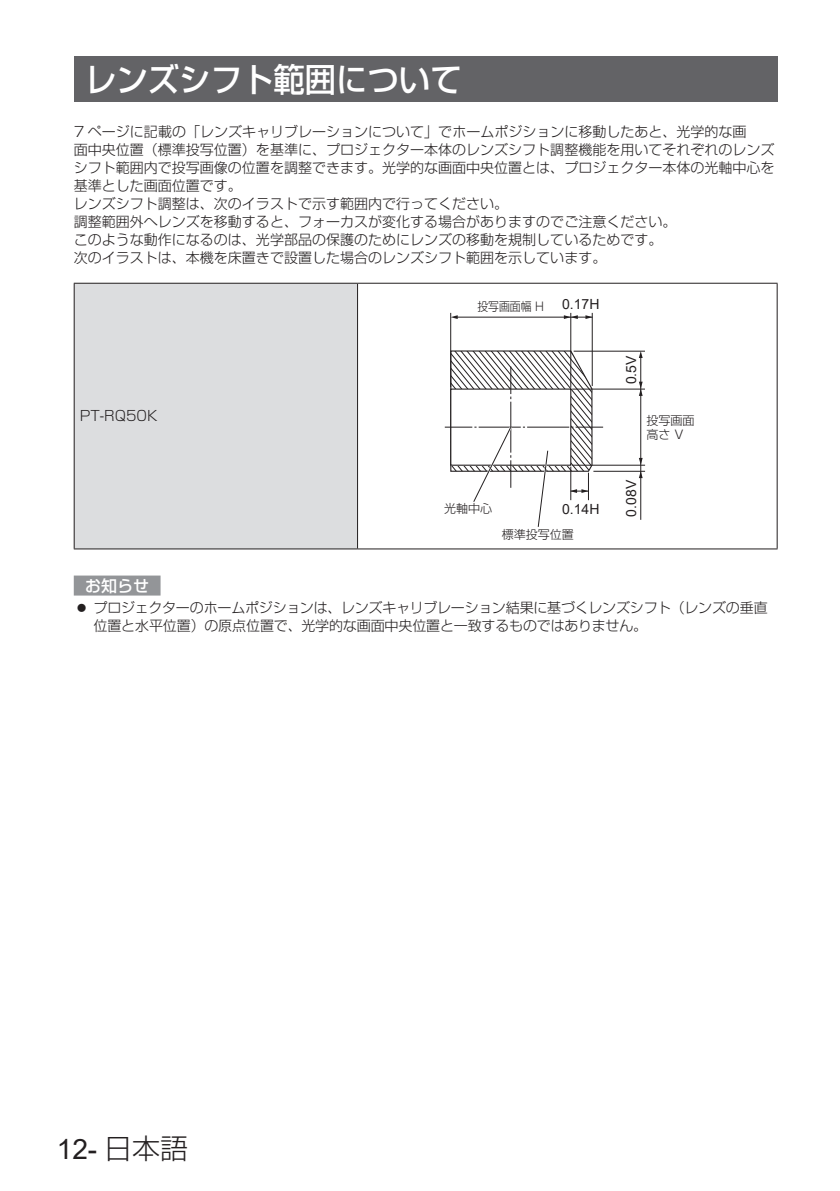
<style>
.page{position:relative;width:840px;height:1191px;background:#fff}
.page>*{position:absolute;margin:0;border:0;box-sizing:border-box;transform-origin:0 0}
.t1{font:500 33px "Shin Go Pro";color:#fff;scale:.95 1}
.t2{font:28px "Arial";color:#231f20}
.t3{font:500 16px "Shin Go Pro";color:#fff}
.t4{font:300 14px/18px "Shin Go Pro";color:#231f20}
.t5{font:14px "Arial";color:#231f20}
.t6{font:300 12px/14px "Shin Go Pro";color:#231f20}
.t7{font:300 12px "Shin Go Pro";color:#231f20;scale:.9 1}
.s1{font-family:"Shin Go Pro";font-weight:300}
</style>
<div class="page">
<div style="left:74px;top:575px;width:86px;height:20px;background:#939598"></div>
<div style="left:74px;top:283px;width:283px;height:266px;background:#dcdddf"></div>
<hr style="left:74px;top:283px;width:283px;height:1px;background:#231f20">
<hr style="left:74px;top:284px;width:1px;height:264px;background:#231f20">
<hr style="left:357px;top:283px;width:420px;height:1px;background:#231f20">
<hr style="left:357px;top:284px;width:1px;height:264px;background:#231f20">
<hr style="left:776px;top:284px;width:1px;height:264px;background:#231f20">
<hr style="left:74px;top:548px;width:283px;height:1px;background:#231f20">
<hr style="left:357px;top:548px;width:420px;height:1px;background:#231f20">
<hr style="left:591px;top:313px;width:1px;height:73px;background:#231f20">
<hr style="left:570px;top:313px;width:1px;height:75px;background:#231f20">
<hr style="left:573px;top:351px;width:71px;height:1px;background:#231f20">
<hr style="left:593px;top:471px;width:51px;height:1px;background:#231f20">
<hr style="left:572px;top:389px;width:72px;height:1px;background:#231f20">
<hr style="left:572px;top:465px;width:72px;height:1px;background:#231f20">
<hr style="left:456px;top:317px;width:136px;height:1px;background:#231f20">
<hr style="left:640px;top:356px;width:1px;height:164px;background:#231f20">
<svg style="left:451px;top:315px;width:6px;height:4px"></svg>
<svg style="left:563px;top:315px;width:14px;height:4px"></svg>
<svg style="left:638px;top:351px;width:4px;height:7px"></svg>
<svg style="left:638px;top:382px;width:4px;height:14px"></svg>
<svg style="left:638px;top:458px;width:4px;height:7px"></svg>
<svg style="left:585px;top:315px;width:7px;height:4px"></svg>
<hr style="left:450px;top:313px;width:1px;height:74px;background:#231f20">
<svg style="left:444px;top:349px;width:158px;height:178px"></svg>
<svg style="left:638px;top:471px;width:4px;height:7px"></svg>
<div style="left:74px;top:57px;width:703px;height:45px;background:#636366"></div>
<p class="t1" style="left:85px;top:53px;width:398px">レンズシフト範囲について</p>
<p class="t4" style="left:74px;top:121px;width:702px">7 ページに記載の「レンズキャリブレーションについて」でホームポジションに移動したあと、光学的な画<br>面中央位置（標準投写位置）を基準に、プロジェクター本体のレンズシフト調整機能を用いてそれぞれのレンズシフト範囲内で投写画像の位置を調整できます。光学的な画面中央位置とは、プロジェクター本体の光軸中心を基準とした画面位置です。<br>レンズシフト調整は、次のイラストで示す範囲内で行ってください。<br>調整範囲外へレンズを移動すると、フォーカスが変化する場合がありますのでご注意ください。<br>このような動作になるのは、光学部品の保護のためにレンズの移動を規制しているためです。<br>次のイラストは、本機を床置きで設置した場合のレンズシフト範囲を示しています。</p>
<p class="t4" style="left:80px;top:405px;width:79px">PT-RQ50K</p>
<p class="t7" style="left:477px;top:297px;width:75px">投写画面幅.H</p>
<p class="t5" style="left:561px;top:294px;width:39px">0.17H</p>
<p class="t6" style="left:444px;top:500px;width:49px">光軸中心</p>
<p class="t5" style="left:561px;top:499px;width:39px">0.14H</p>
<p class="t6" style="left:501px;top:526px;width:73px">標準投写位置</p>
<p class="t5" style="left:621px;top:384px;width:30px;rotate:-90deg">0.5V</p>
<p class="t6" style="left:646px;top:411px;width:49px">投写画面高さ.V</p>
<p class="t5" style="left:621px;top:516px;width:38px;rotate:-90deg">0.08V</p>
<p class="t3" style="left:85px;top:572px;width:65px">お知らせ</p>
<p class="t4" style="left:93px;top:597px;width:675px">プロジェクターのホームポジションは、レンズキャリブレーション結果に基づくレンズシフト（レンズの垂直位置と水平位置）の原点位置で、光学的な画面中央位置と一致するものではありません。</p>
<p class="t2" style="left:57px;top:1129px;width:133px">12- <span class="s1">日本語</span></p>
</div>
